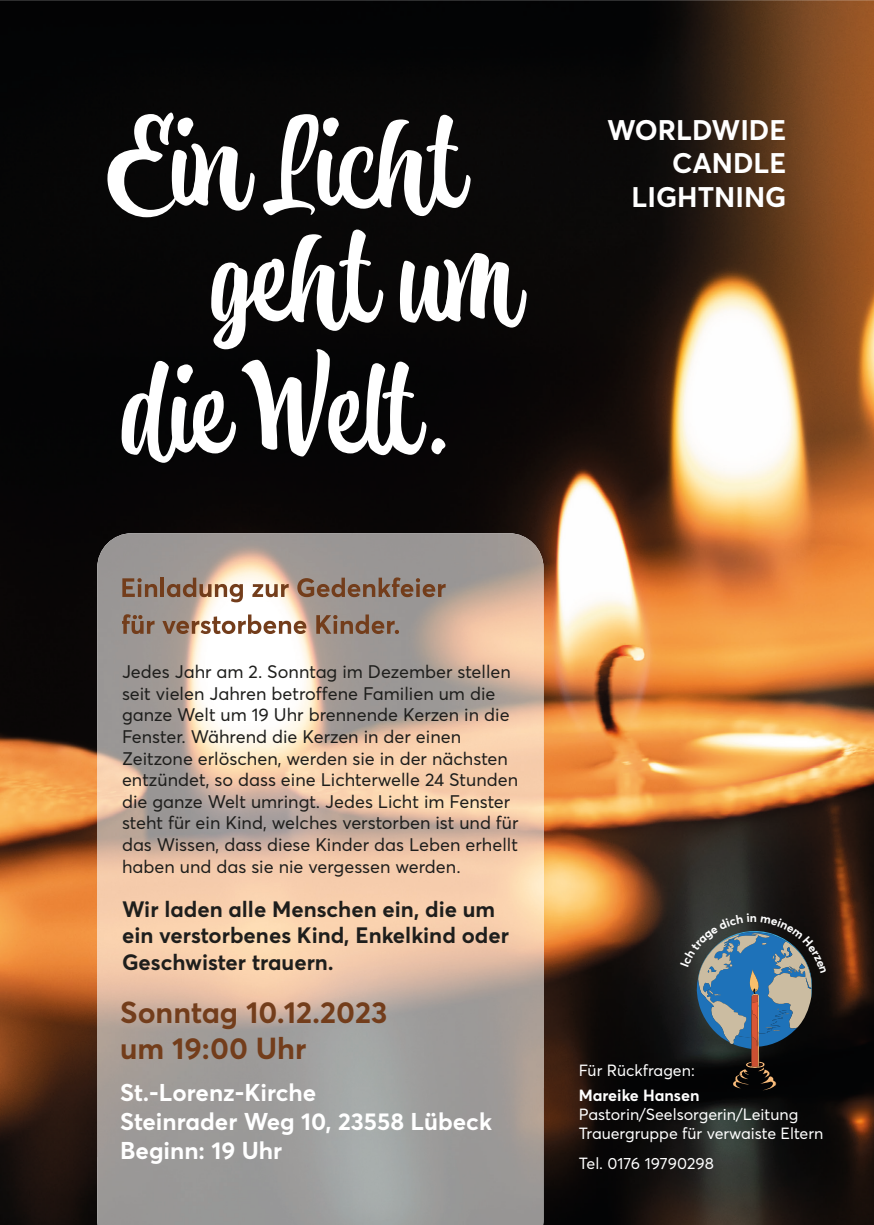
<style>
.page{position:relative;width:874px;height:1225px;background:#fff}
.page>*{position:absolute;margin:0;border:0;box-sizing:border-box;transform-origin:0 0}
.t1{font:700 30px/36px "Averta";color:#733d1b}
.t2{font:700 28px/33.6px "Averta";color:#fff;text-align:right}
.t3{font:700 24px/28.8px "Averta";color:#fff}
.t4{font:700 22px/26.4px "Averta";color:#1e1e1c}
.t5{font:18px/21.6px "Averta";color:#1e1e1c}
.t6{font:16px/19.2px "Averta";color:#fff}
.t7{font:700 16px "Averta";color:#fff}
.t8{font:700 12px "Averta";color:#fff}
</style>
<div class="page">
<img style="left:0;top:0;width:873px;height:1225px">
<svg style="left:107px;top:113px;width:147px;height:104px"></svg>
<svg style="left:263px;top:114px;width:207px;height:102px"></svg>
<svg style="left:121px;top:229px;width:405px;height:234px"></svg>
<img style="left:97px;top:533px;width:446px;height:692px">
<svg style="left:122px;top:578px;width:35px;height:19px"></svg>
<hr style="left:160px;top:577px;width:4px;height:20px;background:#733d1b">
<svg style="left:167px;top:577px;width:76px;height:25px;background:#b29884"></svg>
<svg style="left:252px;top:584px;width:36px;height:13px"></svg>
<svg style="left:297px;top:577px;width:148px;height:20px;background:#8b7364"></svg>
<svg style="left:122px;top:614px;width:32px;height:20px"></svg>
<svg style="left:162px;top:614px;width:144px;height:20px"></svg>
<svg style="left:316px;top:614px;width:83px;height:20px;background:#8d7465"></svg>
<svg style="left:680px;top:913px;width:146px;height:177px;background:#394852"></svg>
<h2 class="t2" style="left:607px;top:113px;width:180px">WORLDWIDE<br>CANDLE<br>LIGHTNING</h2>
<p class="t5" style="left:122px;top:661px;width:398px">Jedes Jahr am 2. Sonntag im Dezember stellen seit vielen Jahren betroffene Familien um die ganze Welt um 19 Uhr brennende Kerzen in die Fenster. Während die Kerzen in der einen Zeitzone erlöschen, werden sie in der nächsten entzündet, so dass eine Lichterwelle 24 Stunden die ganze Welt umringt. Jedes Licht im Fenster steht für ein Kind, welches verstorben ist und für das Wissen, dass diese Kinder das Leben erhellt haben und das sie nie vergessen werden.</p>
<p class="t4" style="left:122px;top:895px;width:388px">Wir laden alle Menschen ein, die um ein verstorbenes Kind, Enkelkind oder<br>Geschwister trauern.</p>
<h1 class="t1" style="left:120px;top:993px;width:269px">Sonntag 10.12.2023 um 19:00 Uhr</h1>
<h3 class="t3" style="left:120px;top:1078px;width:373px">St.-Lorenz-Kirche<br>Steinrader Weg 10, 23558 Lübeck<br>Beginn: 19 Uhr</h3>
<p class="t8" style="left:749px;top:910px;width:9px">n</p>
<p class="t6" style="left:578px;top:1060px;width:118px">Für Rückfragen:</p>
<p class="t7" style="left:578px;top:1085px;width:122px">Mareike Hansen</p>
<p class="t6" style="left:578px;top:1104px;width:246px">Pastorin/Seelsorgerin/Leitung<br>Trauergruppe für verwaiste Eltern</p>
<p class="t6" style="left:578px;top:1153px;width:137px">Tel. 0176 19790298</p>
</div>
